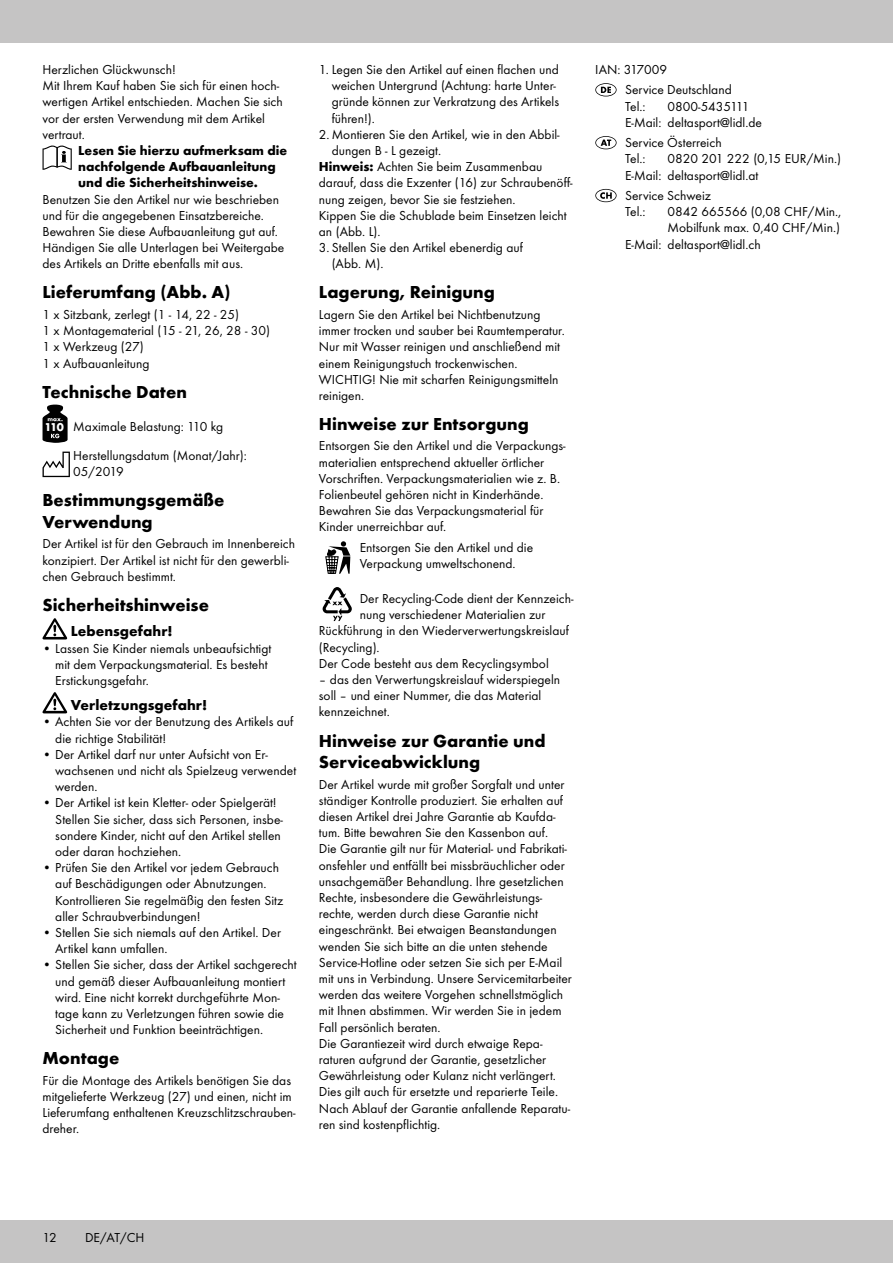
<style>
.page{position:relative;width:893px;height:1263px;background:#fff}
.page>*{position:absolute;margin:0;border:0;box-sizing:border-box;transform-origin:0 0}
.t1{font:700 18px/21.6px "Futura TOT";color:#000}
.t2{font:700 15px "Futura TOT";color:#000}
.t3{font:13.5px/16.2px "Futura TOT Boo";color:#000}
.t4{font:700 13.5px/16.2px "Futura TOT";color:#000}
.s1{font-family:"Futura TOT";font-weight:700;font-size:11.85px;color:#fff}
.s2{font-family:"Futura TOT";font-weight:700}
</style>
<div class="page">
<div style="left:0;top:1220px;width:893px;height:43px;background:#c5c4c4"></div>
<div style="left:0;top:0;width:893px;height:43px;background:#c5c4c4"></div>
<svg style="left:43px;top:146px;width:29px;height:24px"></svg>
<svg style="left:43px;top:405px;width:25px;height:38px"></svg>
<svg style="left:43px;top:452px;width:27px;height:25px"></svg>
<svg style="left:43px;top:618px;width:24px;height:21px"></svg>
<svg style="left:43px;top:692px;width:24px;height:21px"></svg>
<svg style="left:325px;top:541px;width:25px;height:33px"></svg>
<svg style="left:323px;top:587px;width:29px;height:34px"></svg>
<svg style="left:595px;top:83px;width:22px;height:13px"></svg>
<svg style="left:595px;top:136px;width:22px;height:13px"></svg>
<svg style="left:595px;top:189px;width:22px;height:13px"></svg>
<p class="t3" style="left:43px;top:61px;width:242px">Herzlichen Glückwunsch!<br>Mit Ihrem Kauf haben Sie sich für einen hoch&shy;wertigen Artikel entschieden. Machen Sie sich vor der ersten Verwendung mit dem Artikel vertraut.</p>
<p class="t4" style="left:78px;top:142px;width:210px">Lesen Sie hierzu aufmerksam die nachfolgende Aufbauanleitung und die Sicherheitshinweise.</p>
<p class="t3" style="left:43px;top:191px;width:243px">Benutzen Sie den Artikel nur wie beschrieben und für die angegebenen Einsatzbereiche.<br>Bewahren Sie diese Aufbauanleitung gut auf.<br>Händigen Sie alle Unterlagen bei Weitergabe des Artikels an Dritte ebenfalls mit aus.</p>
<h1 class="t1" style="left:43px;top:281px;width:189px">Lieferumfang (Abb. A)</h1>
<p class="t3" style="left:43px;top:306px;width:229px">1 x Sitzbank, zerlegt (1 - 14, 22 - 25)<br>1 x Montagematerial (15 - 21, 26, 28 - 30)<br>1 x Werkzeug (27)<br>1 x Aufbauanleitung</p>
<h1 class="t1" style="left:43px;top:380px;width:146px">Technische Daten</h1>
<p class="t3" style="left:73px;top:412px;width:175px;line-height:29px;text-indent:-29px"><span class="s1">110</span> Maximale Belastung: 110 kg<br>Herstellungsdatum (Monat/Jahr):</p>
<p class="t3" style="left:73px;top:464px;width:52px">05/2019</p>
<h1 class="t1" style="left:43px;top:489px;width:183px">Bestimmungsgemäße<br>Verwendung</h1>
<p class="t3" style="left:43px;top:536px;width:254px">Der Artikel ist für den Gebrauch im Innenbereich konzipiert. Der Artikel ist nicht für den gewerbli&shy;chen Gebrauch bestimmt.</p>
<h1 class="t1" style="left:43px;top:594px;width:168px">Sicherheitshinweise</h1>
<p class="t2" style="left:71px;top:622px;width:103px">Lebensgefahr!</p>
<p class="t3" style="left:55px;top:640px;width:218px;text-indent:-13px">• Lassen Sie Kinder niemals unbeaufsichtigt mit dem Verpackungsmaterial. Es besteht<br>Erstickungsgefahr.</p>
<p class="t2" style="left:71px;top:696px;width:138px">Verletzungsgefahr!</p>
<p class="t3" style="left:55px;top:714px;width:240px;text-indent:-13px">• Achten Sie vor der Benutzung des Artikels auf die richtige Stabilität!</p>
<p class="t3" style="left:55px;top:746px;width:243px;text-indent:-13px">• Der Artikel darf nur unter Aufsicht von Er&shy;wachsenen und nicht als Spielzeug verwendet werden.</p>
<p class="t3" style="left:55px;top:795px;width:229px;text-indent:-13px">• Der Artikel ist kein Kletter- oder Spielgerät!<br>Stellen Sie sicher, dass sich Personen, insbe&shy;sondere Kinder, nicht auf den Artikel stellen oder daran hochziehen.</p>
<p class="t3" style="left:55px;top:859px;width:229px;text-indent:-13px">• Prüfen Sie den Artikel vor jedem Gebrauch auf Beschädigungen oder Abnutzungen.<br>Kontrollieren Sie regelmäßig den festen Sitz aller Schraubverbindungen!</p>
<p class="t3" style="left:55px;top:924px;width:227px;text-indent:-13px">• Stellen Sie sich niemals auf den Artikel. Der<br>Artikel kann umfallen.</p>
<p class="t3" style="left:55px;top:957px;width:243px;text-indent:-13px">• Stellen Sie sicher, dass der Artikel sachgerecht und gemäß dieser Aufbauanleitung montiert wird. Eine nicht korrekt durchgeführte Mon&shy;tage kann zu Verletzungen führen sowie die Sicherheit und Funktion beeinträchtigen.</p>
<h1 class="t1" style="left:43px;top:1047px;width:78px">Montage</h1>
<p class="t3" style="left:43px;top:1072px;width:255px">Für die Montage des Artikels benötigen Sie das mitgelieferte Werkzeug (27) und einen, nicht im Lieferumfang enthaltenen Kreuzschlitzschrauben&shy;dreher.</p>
<p class="t3" style="left:332px;top:61px;width:229px;text-indent:-13px">1. Legen Sie den Artikel auf einen flachen und weichen Untergrund (Achtung: harte Unter&shy;gründe können zur Verkratzung des Artikels führen!).</p>
<p class="t3" style="left:319px;top:126px;width:242px">2. Montieren Sie den Artikel, wie in den Abbil-</p>
<p class="t3" style="left:332px;top:142px;width:111px">dungen B - L gezeigt.</p>
<p class="t3" style="left:319px;top:158px;width:225px"><span class="s2">Hinweis:</span> Achten Sie beim Zusammenbau</p>
<p class="t3" style="left:319px;top:175px;width:255px">darauf, dass die Exzenter (16) zur Schraubenöff-</p>
<p class="t3" style="left:319px;top:191px;width:198px">nung zeigen, bevor Sie sie festziehen.</p>
<p class="t3" style="left:319px;top:207px;width:249px">Kippen Sie die Schublade beim Einsetzen leicht</p>
<p class="t3" style="left:319px;top:223px;width:63px">an (Abb. L).</p>
<p class="t3" style="left:332px;top:239px;width:193px;text-indent:-13px">3. Stellen Sie den Artikel ebenerdig auf (Abb. M).</p>
<h1 class="t1" style="left:319px;top:281px;width:177px">Lagerung, Reinigung</h1>
<p class="t3" style="left:319px;top:306px;width:247px">Lagern Sie den Artikel bei Nichtbenutzung immer trocken und sauber bei Raumtemperatur.<br>Nur mit Wasser reinigen und anschließend mit einem Reinigungstuch trockenwischen.<br>WICHTIG! Nie mit scharfen Reinigungsmitteln reinigen.</p>
<h1 class="t1" style="left:319px;top:413px;width:211px">Hinweise zur Entsorgung</h1>
<p class="t3" style="left:319px;top:438px;width:248px">Entsorgen Sie den Artikel und die Verpackungs&shy;materialien entsprechend aktueller örtlicher Vorschriften. Verpackungsmaterialien wie z. B.<br>Folienbeutel gehören nicht in Kinderhände.<br>Bewahren Sie das Verpackungsmaterial für Kinder unerreichbar auf.</p>
<p class="t3" style="left:360px;top:539px;width:175px">Entsorgen Sie den Artikel und die<br>Verpackung umweltschonend.</p>
<p class="t3" style="left:360px;top:590px;width:215px">Der Recycling-Code dient der Kennzeich-</p>
<p class="t3" style="left:360px;top:606px;width:187px">nung verschiedener Materialien zur</p>
<p class="t3" style="left:319px;top:623px;width:251px">Rückführung in den Wiederverwertungskreislauf</p>
<p class="t3" style="left:319px;top:639px;width:62px">(Recycling).</p>
<p class="t3" style="left:319px;top:655px;width:231px">Der Code besteht aus dem Recyclingsymbol</p>
<p class="t3" style="left:319px;top:671px;width:243px">– das den Verwertungskreislauf widerspiegeln soll – und einer Nummer, die das Material kennzeichnet.</p>
<h1 class="t1" style="left:319px;top:729px;width:228px">Hinweise zur Garantie und<br>Serviceabwicklung</h1>
<p class="t3" style="left:319px;top:776px;width:254px">Der Artikel wurde mit großer Sorgfalt und unter ständiger Kontrolle produziert. Sie erhalten auf diesen Artikel drei Jahre Garantie ab Kaufda&shy;tum. Bitte bewahren Sie den Kassenbon auf.<br>Die Garantie gilt nur für Material- und Fabrikati&shy;onsfehler und entfällt bei missbräuchlicher oder unsachgemäßer Behandlung. Ihre gesetzlichen Rechte, insbesondere die Gewährleistungs&shy;rechte, werden durch diese Garantie nicht eingeschränkt. Bei etwaigen Beanstandungen wenden Sie sich bitte an die unten stehende Service-Hotline oder setzen Sie sich per E-Mail mit uns in Verbindung. Unsere Servicemitarbeiter werden das weitere Vorgehen schnellstmöglich mit Ihnen abstimmen. Wir werden Sie in jedem Fall persönlich beraten.<br>Die Garantiezeit wird durch etwaige Repa&shy;raturen aufgrund der Garantie, gesetzlicher Gewährleistung oder Kulanz nicht verlängert.<br>Dies gilt auch für ersetzte und reparierte Teile.<br>Nach Ablauf der Garantie anfallende Reparatu&shy;ren sind kostenpflichtig.</p>
<p class="t3" style="left:625px;top:59px;width:108px;line-height:20.4px;text-indent:-30px">IAN: 317009<br>Service Deutschland</p>
<p class="t3" style="left:625px;top:98px;width:22px">Tel.:</p>
<p class="t3" style="left:625px;top:98px;width:138px;text-indent:43px">0800-5435111<br>E-Mail: deltasport@lidl.de</p>
<p class="t3" style="left:625px;top:135px;width:98px">Service Österreich<br>Tel.:</p>
<p class="t3" style="left:625px;top:151px;width:217px;text-indent:43px">0820 201 222 (0,15 EUR/Min.)<br>E-Mail: deltasport@lidl.at</p>
<p class="t3" style="left:625px;top:187px;width:87px">Service Schweiz<br>Tel.:</p>
<p class="t3" style="left:668px;top:204px;width:175px">0842 665566 (0,08 CHF/Min.,</p>
<p class="t3" style="left:668px;top:220px;width:174px">Mobilfunk max. 0,40 CHF/Min.)</p>
<p class="t3" style="left:625px;top:236px;width:137px">E-Mail: deltasport@lidl.ch</p>
<p class="t3" style="left:43px;top:1229px;width:16px">12</p>
<p class="t3" style="left:85px;top:1229px;width:61px">DE/AT/CH</p>
</div>
